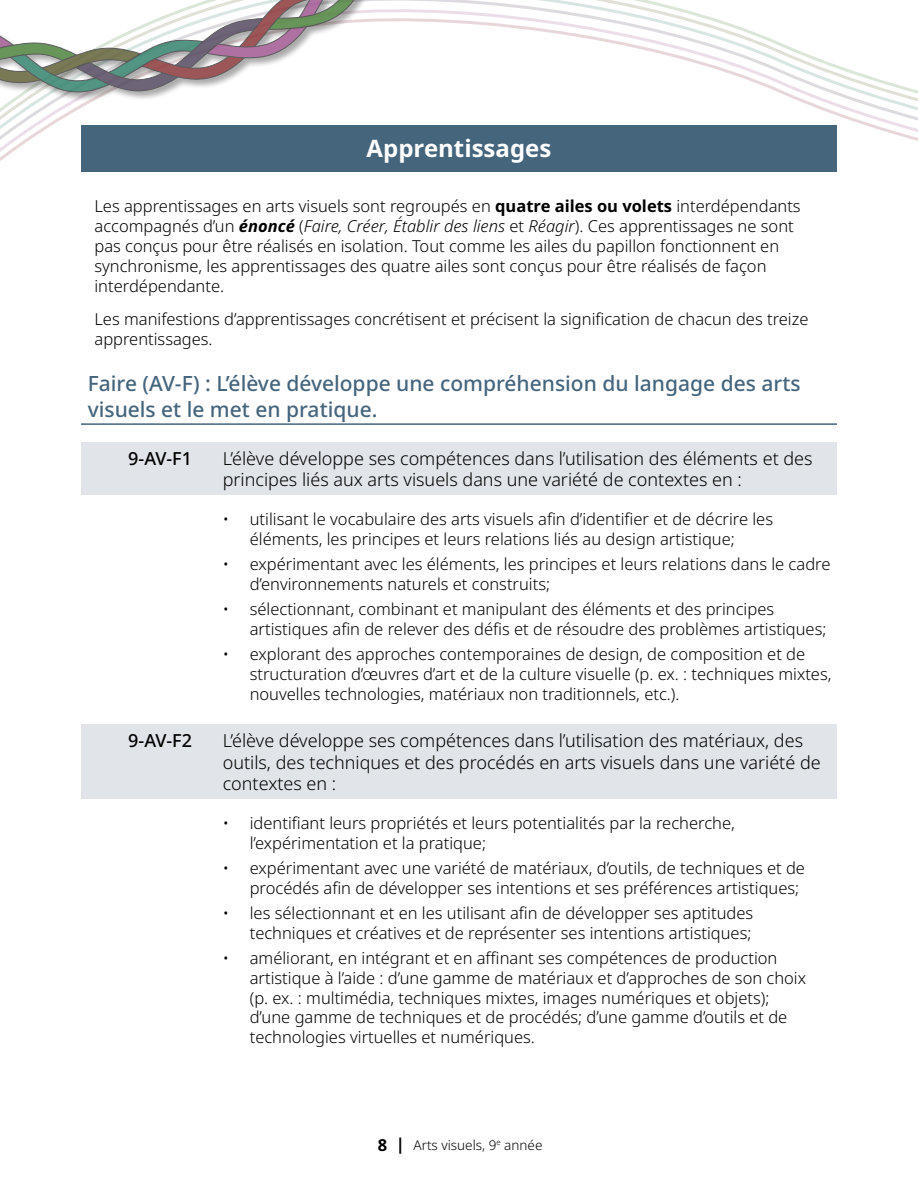
<style>
.page{position:relative;width:918px;height:1188px;background:#fff}
.page>*{position:absolute;margin:0;border:0;box-sizing:border-box;transform-origin:0 0}
.H2_White{font:700 24px "Noto Sans";color:#fff}
.Header_Outcomes{font:500 21px/25.2px "Noto Sans";color:#45657d}
.GLO_arts{font:300 18px/21.6px "Noto Sans";color:#000}
.GLO_arts-2{font:500 18px "Noto Sans";letter-spacing:-.02em;color:#000}
.Paragraph{font:300 16.5px/19.8px "Noto Sans";color:#000}
.t1{font:300 13.5px "Noto Sans";color:#000}
.s1{font-weight:700}
.s2{font-weight:700;font-style:italic}
.s3{font-style:italic}
.s4{font-weight:700;font-size:16.5px}
</style>
<div class="page">
<svg style="left:0;top:0;width:918px;height:172px"></svg>
<div style="left:0;top:0;width:515px;height:102px;background:#000;opacity:.4"></div>
<svg style="left:0;top:0;width:407px;height:96px"></svg>
<div style="left:81px;top:125px;width:756px;height:46px;background:#45657d"></div>
<hr style="left:81px;top:423px;width:756px;height:2px;background:#45657d">
<div style="left:81px;top:442px;width:756px;height:53px;background:#e1e4e8"></div>
<div style="left:81px;top:725px;width:756px;height:74px;background:#e1e4e8"></div>
<h2 class="H2_White" style="left:367px;top:132px;width:186px">Apprentissages</h2>
<p class="Paragraph" style="left:94px;top:197px;width:708px">Les apprentissages en arts visuels sont regroupés en <span class="s1">quatre ailes ou volets</span> interdépendants accompagnés d’un <span class="s2">énoncé</span> (<span class="s3">Faire, Créer, Établir des liens</span> et <span class="s3">Réagir</span>). Ces apprentissages ne sont pas conçus pour être réalisés en isolation. Tout comme les ailes du papillon fonctionnent en synchronisme, les apprentissages des quatre ailes sont conçus pour être réalisés de façon interdépendante.</p>
<p class="Paragraph" style="left:94px;top:309px;width:716px">Les manifestions d’apprentissages concrétisent et précisent la signification de chacun des treize apprentissages.</p>
<h3 class="Header_Outcomes" style="left:88px;top:372px;width:714px">Faire (AV-F) : L’élève développe une compréhension du langage des arts visuels et le met en pratique.</h3>
<h4 class="GLO_arts-2" style="left:128px;top:445px;width:65px">9-AV-F1</h4>
<h4 class="GLO_arts" style="left:223px;top:448px;width:591px">L’élève développe ses compétences dans l’utilisation des éléments et des principes liés aux arts visuels dans une variété de contextes en :</h4>
<p class="Paragraph" style="left:250px;top:509px;width:525px;text-indent:-27px">• utilisant le vocabulaire des arts visuels afin d’identifier et de décrire les éléments, les principes et leurs relations liés au design artistique;</p>
<p class="Paragraph" style="left:250px;top:554px;width:582px;text-indent:-27px">• expérimentant avec les éléments, les principes et leurs relations dans le cadre d’environnements naturels et construits;</p>
<p class="Paragraph" style="left:250px;top:599px;width:578px;text-indent:-27px">• sélectionnant, combinant et manipulant des éléments et des principes artistiques afin de relever des défis et de résoudre des problèmes artistiques;</p>
<p class="Paragraph" style="left:250px;top:644px;width:583px;text-indent:-27px">• explorant des approches contemporaines de design, de composition et de structuration d’œuvres d’art et de la culture visuelle (p. ex. : techniques mixtes, nouvelles technologies, matériaux non traditionnels, etc.).</p>
<h4 class="GLO_arts-2" style="left:128px;top:728px;width:65px">9-AV-F2</h4>
<h4 class="GLO_arts" style="left:223px;top:730px;width:600px">L’élève développe ses compétences dans l’utilisation des matériaux, des outils, des techniques et des procédés en arts visuels dans une variété de contextes en :</h4>
<p class="Paragraph" style="left:250px;top:814px;width:487px;text-indent:-27px">• identifiant leurs propriétés et leurs potentialités par la recherche, l’expérimentation et la pratique;</p>
<p class="Paragraph" style="left:250px;top:859px;width:557px;text-indent:-27px">• expérimentant avec une variété de matériaux, d’outils, de techniques et de procédés afin de développer ses intentions et ses préférences artistiques;</p>
<p class="Paragraph" style="left:223px;top:904px;width:532px;text-align:right">• les sélectionnant et en les utilisant afin de développer ses aptitudes techniques et créatives et de représenter ses intentions artistiques;</p>
<p class="Paragraph" style="left:250px;top:949px;width:558px;text-indent:-27px">• améliorant, en intégrant et en affinant ses compétences de production artistique à l’aide : d’une gamme de matériaux et d’approches de son choix (p. ex. : multimédia, techniques mixtes, images numériques et objets); d’une gamme de techniques et de procédés; d’une gamme d’outils et de technologies virtuelles et numériques.</p>
<p class="t1" style="left:378px;top:1135px;width:166px"><span class="s4">8 |</span> Arts visuels, 9<sup>e</sup> année</p>
</div>
